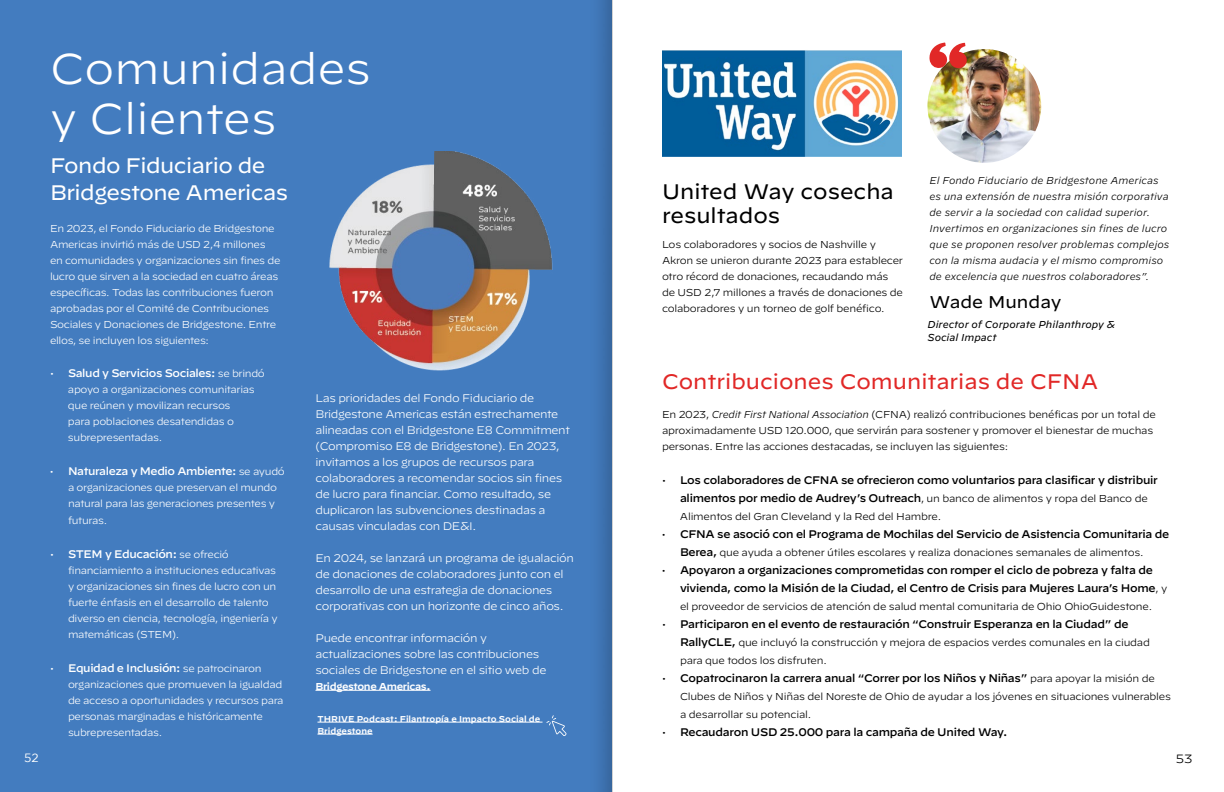
<style>
.page{position:relative;width:1224px;height:792px;background:#fff}
.page>*{position:absolute;margin:0;border:0;box-sizing:border-box;transform-origin:0 0}
.t1{font:300 43px/50px "Decimal";color:#fff}
.t2{font:21px/27px "Decimal";letter-spacing:-.025em;color:#fff}
.t3{font:21px "Decimal";color:#e12827}
.t4{font:21px/24px "Decimal";color:#000}
.t5{font:17px "Decimal";color:#000}
.t6{font:300 12px "Decimal";color:#000}
.t7{font:12px "Gotham";color:#fff}
.t8{font:300 11px/16px "Decimal";letter-spacing:-.035em;color:#fff}
.t9{font:500 11px/18px "Decimal";letter-spacing:-.025em;color:#000}
.t10{font:500 11px "Decimal";letter-spacing:-.035em;color:#fff}
.t11{font:300 10px/16px "Decimal";letter-spacing:-.025em;color:#000}
.t12{font:300 10px/16px "Decimal";letter-spacing:-.035em;color:#fff}
.t13{font:italic 300 10px/16px "Decimal";color:#000}
.t14{font:italic 10px/13px "Decimal";color:#000}
.t15{font:600 10px "Decimal";letter-spacing:-.035em;color:#fff}
.t16{font:600 8.5px/12px "Decimal";color:#fff}
.s1{font-weight:300;font-size:10px}
.s2{font-style:italic}
.s3{font-weight:500;font-size:11px}
</style>
<div class="page">
<img style="left:0;top:0;width:612px;height:792px">
<img style="left:928px;top:49px;width:113px;height:114px;border-radius:57px">
<svg style="left:929px;top:42px;width:38px;height:27px"></svg>
<img style="left:662px;top:50px;width:240px;height:106px">
<hr style="left:316px;top:690px;width:115px;height:1px;background:#fff">
<p class="t7" style="left:24px;top:753px;width:16px">52</p>
<h1 class="t1" style="left:50px;top:45px;width:322px">Comunidades y Clientes</h1>
<h2 class="t2" style="left:50px;top:152px;width:240px">Fondo Fiduciario de<br>Bridgestone Americas</h2>
<p class="t12" style="left:50px;top:220px;width:232px">En 2023, el Fondo Fiduciario de Bridgestone Americas invirtió más de USD 2,4 millones en comunidades y organizaciones sin fines de lucro que sirven a la sociedad en cuatro áreas específicas. Todas las contribuciones fueron aprobadas por el Comité de Contribuciones Sociales y Donaciones de Bridgestone. Entre ellos, se incluyen los siguientes:</p>
<p class="t10" style="left:50px;top:363px;width:216px"><span class="s1">•</span> Salud y Servicios Sociales: <span class="s1">se brindó</span></p>
<p class="t12" style="left:68px;top:381px;width:188px">apoyo a organizaciones comunitarias que reúnen y movilizan recursos para poblaciones desatendidas o subrepresentadas.</p>
<p class="t10" style="left:50px;top:461px;width:236px"><span class="s1">•</span> Naturaleza y Medio Ambiente: <span class="s1">se ayudó</span></p>
<p class="t12" style="left:68px;top:479px;width:211px">a organizaciones que preservan el mundo natural para las generaciones presentes y</p>
<p class="t12" style="left:68px;top:512px;width:41px">futuras.</p>
<p class="t10" style="left:50px;top:544px;width:180px"><span class="s1">•</span> STEM y Educación: <span class="s1">se ofreció</span></p>
<p class="t12" style="left:68px;top:562px;width:211px">financiamiento a instituciones educativas y organizaciones sin fines de lucro con un fuerte énfasis en el desarrollo de talento diverso en ciencia, tecnología, ingeniería y matemáticas (STEM).</p>
<p class="t10" style="left:50px;top:658px;width:213px"><span class="s1">•</span> Equidad e Inclusión: <span class="s1">se patrocinaron</span></p>
<p class="t12" style="left:68px;top:676px;width:217px">organizaciones que promueven la igualdad de acceso a oportunidades y recursos para personas marginadas e históricamente subrepresentadas.</p>
<p class="t8" style="left:316px;top:391px;width:256px">Las prioridades del Fondo Fiduciario de Bridgestone Americas están estrechamente alineadas con el Bridgestone E8 Commitment (Compromiso E8 de Bridgestone). En 2023, invitamos a los grupos de recursos para colaboradores a recomendar socios sin fines de lucro para financiar. Como resultado, se duplicaron las subvenciones destinadas a causas vinculadas con DE&amp;I.</p>
<p class="t8" style="left:316px;top:551px;width:260px">En 2024, se lanzará un programa de igualación de donaciones de colaboradores junto con el desarrollo de una estrategia de donaciones corporativas con un horizonte de cinco años.</p>
<p class="t8" style="left:316px;top:631px;width:232px">Puede encontrar información y actualizaciones sobre las contribuciones sociales de Bridgestone en el sitio web de</p>
<p class="t15" style="left:316px;top:677px;width:117px">Bridgestone Americas.</p>
<p class="t16" style="left:318px;top:712px;width:224px">THRIVE Podcast: Filantropía e Impacto Social de<br>Bridgestone</p>
<h2 class="t4" style="left:662px;top:180px;width:233px">United Way cosecha resultados</h2>
<p class="t11" style="left:662px;top:236px;width:243px">Los colaboradores y socios de Nashville y Akron se unieron durante 2023 para establecer otro récord de donaciones, recaudando más de USD 2,7 millones a través de donaciones de colaboradores y un torneo de golf benéfico.</p>
<p class="t13" style="left:930px;top:171px;width:241px">El Fondo Fiduciario de Bridgestone Americas es una extensión de nuestra misión corporativa de servir a la sociedad con calidad superior.<br>Invertimos en organizaciones sin fines de lucro que se proponen resolver problemas complejos con la misma audacia y el mismo compromiso de excelencia que nuestros colaboradores”.</p>
<h3 class="t5" style="left:930px;top:292px;width:134px">Wade Munday</h3>
<p class="t14" style="left:928px;top:317px;width:189px">Director of Corporate Philanthropy &amp;<br>Social Impact</p>
<h2 class="t3" style="left:662px;top:370px;width:438px">Contribuciones Comunitarias de CFNA</h2>
<p class="t11" style="left:662px;top:407px;width:495px">En 2023, <span class="s2">Credit First National Association</span> (CFNA) realizó contribuciones benéficas por un total de aproximadamente USD 120.000, que servirán para sostener y promover el bienestar de muchas personas. Entre las acciones destacadas, se incluyen las siguientes:</p>
<p class="t9" style="left:680px;top:470px;width:479px;text-indent:-18px"><span class="s1">•</span> Los colaboradores de CFNA se ofrecieron como voluntarios para clasificar y distribuir alimentos por medio de Audrey’s Outreach<span class="s1">, un banco de alimentos y ropa del Banco de</span></p>
<p class="t11" style="left:680px;top:509px;width:263px">Alimentos del Gran Cleveland y la Red del Hambre.</p>
<p class="t9" style="left:662px;top:524px;width:509px"><span class="s1">•</span> CFNA se asoció con el Programa de Mochilas del Servicio de Asistencia Comunitaria de</p>
<p class="t11" style="left:680px;top:545px;width:465px"><span class="s3">Berea,</span> que ayuda a obtener útiles escolares y realiza donaciones semanales de alimentos.</p>
<p class="t9" style="left:680px;top:560px;width:489px;text-indent:-18px"><span class="s1">•</span> Apoyaron a organizaciones comprometidas con romper el ciclo de pobreza y falta de vivienda, como la Misión de la Ciudad, el Centro de Crisis para Mujeres Laura’s Home<span class="s1">, y</span></p>
<p class="t11" style="left:680px;top:599px;width:474px">el proveedor de servicios de atención de salud mental comunitaria de Ohio OhioGuidestone.</p>
<p class="t9" style="left:662px;top:614px;width:468px"><span class="s1">•</span> Participaron en el evento de restauración “Construir Esperanza en la Ciudad” de</p>
<p class="t11" style="left:680px;top:634px;width:472px;line-height:18px"><span class="s3">RallyCLE,</span> que incluyó la construcción y mejora de espacios verdes comunales en la ciudad para que todos los disfruten.</p>
<p class="t9" style="left:662px;top:668px;width:494px"><span class="s1">•</span> Copatrocinaron la carrera anual “Correr por los Niños y Niñas” <span class="s1">para apoyar la misión de</span></p>
<p class="t11" style="left:680px;top:688px;width:492px;line-height:18px">Clubes de Niños y Niñas del Noreste de Ohio de ayudar a los jóvenes en situaciones vulnerables a desarrollar su potencial.</p>
<p class="t9" style="left:662px;top:722px;width:347px"><span class="s1">•</span> Recaudaron USD 25.000 para la campaña de United Way.</p>
<p class="t6" style="left:1176px;top:751px;width:18px">53</p>
</div>
